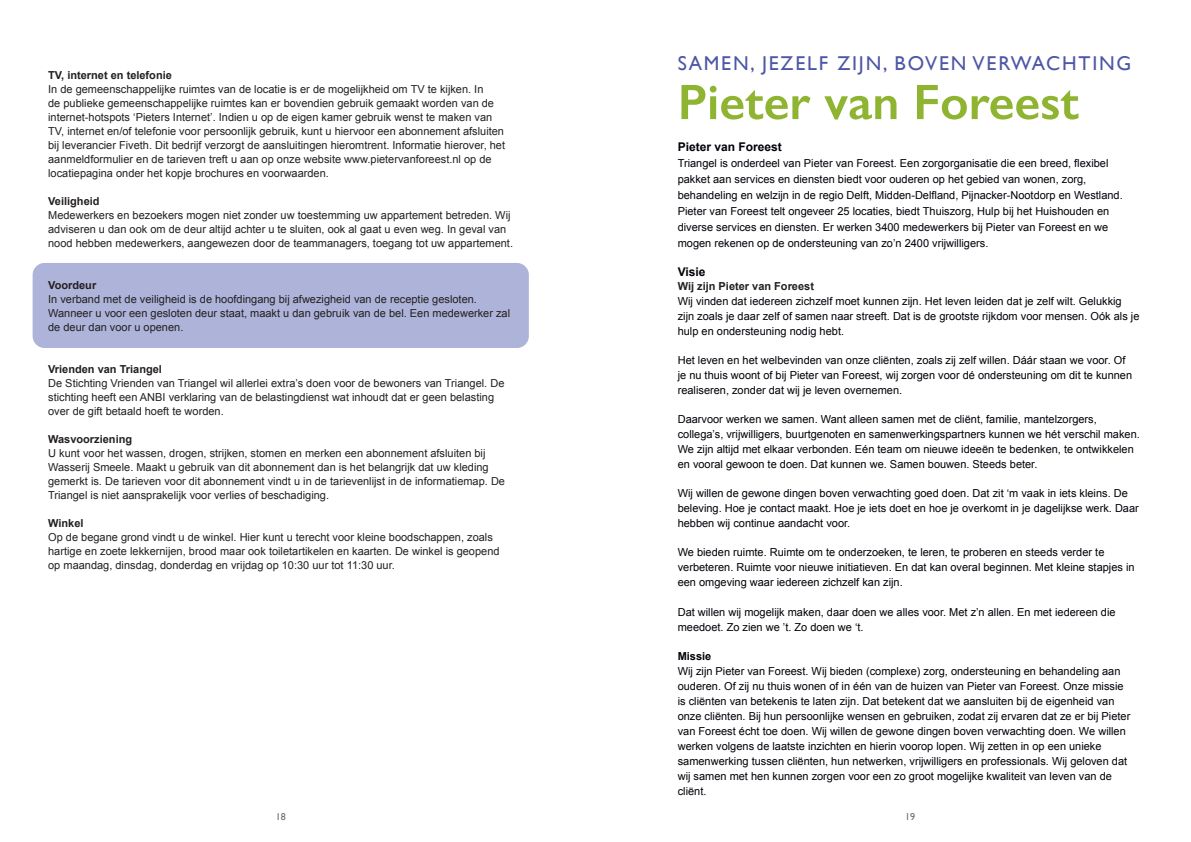
<style>
.page{position:relative;width:1191px;height:842px;background:#fff}
.page>*{position:absolute;margin:0;border:0;box-sizing:border-box;transform-origin:0 0}
.Kop_3{font:600 50px "Gill Sans";color:#8fb431}
.Kop_3-2{font:20px "Gill Sans";letter-spacing:.09em;color:#4d57a5}
.kop_2{font:700 12px "Arial";color:#000008}
.body{font:11px/15px "Arial";color:#000008}
.Kop_3-3{font:11px/14px "Arial";color:#231f20}
.Kop_3-4{font:700 11px "Arial";color:#231f20}
.Kop_3-5{font:700 11px "Arial";color:#000008}
.t1{font:10px "Gill Sans";color:#6c6d70}
</style>
<div class="page">
<div style="left:33px;top:263px;width:496px;height:85px;background:#aeb3d9;border-radius:12px"></div>
<p class="Kop_3-4" style="left:48px;top:68px;width:125px">TV, internet en telefonie</p>
<p class="Kop_3-3" style="left:48px;top:82px;width:458px">In de gemeenschappelijke ruimtes van de locatie is er de mogelijkheid om TV te kijken. In<br>de publieke gemeenschappelijke ruimtes kan er bovendien gebruik gemaakt worden van de internet-hotspots ‘Pieters Internet’. Indien u op de eigen kamer gebruik wenst te maken van TV, internet en/of telefonie voor persoonlijk gebruik, kunt u hiervoor een abonnement afsluiten bij leverancier Fiveth. Dit bedrijf verzorgt de aansluitingen hieromtrent. Informatie hierover, het aanmeldformulier en de tarieven treft u aan op onze website www.pietervanforeest.nl op de locatiepagina onder het kopje brochures en voorwaarden.</p>
<p class="Kop_3-4" style="left:48px;top:194px;width:53px">Veiligheid</p>
<p class="Kop_3-3" style="left:48px;top:208px;width:466px">Medewerkers en bezoekers mogen niet zonder uw toestemming uw appartement betreden. Wij adviseren u dan ook om de deur altijd achter u te sluiten, ook al gaat u even weg. In geval van nood hebben medewerkers, aangewezen door de teammanagers, toegang tot uw appartement.</p>
<p class="Kop_3-4" style="left:48px;top:278px;width:50px">Voordeur</p>
<p class="Kop_3-3" style="left:48px;top:292px;width:463px">In verband met de veiligheid is de hoofdingang bij afwezigheid van de receptie gesloten.<br>Wanneer u voor een gesloten deur staat, maakt u dan gebruik van de bel. Een medewerker zal de deur dan voor u openen.</p>
<p class="Kop_3-4" style="left:48px;top:362px;width:115px">Vrienden van Triangel</p>
<p class="Kop_3-3" style="left:48px;top:376px;width:458px">De Stichting Vrienden van Triangel wil allerlei extra’s doen voor de bewoners van Triangel. De stichting heeft een ANBI verklaring van de belastingdienst wat inhoudt dat er geen belasting over de gift betaald hoeft te worden.</p>
<p class="Kop_3-4" style="left:48px;top:432px;width:85px">Wasvoorziening</p>
<p class="Kop_3-3" style="left:48px;top:446px;width:458px">U kunt voor het wassen, drogen, strijken, stomen en merken een abonnement afsluiten bij Wasserij Smeele. Maakt u gebruik van dit abonnement dan is het belangrijk dat uw kleding gemerkt is. De tarieven voor dit abonnement vindt u in de tarievenlijst in de informatiemap. De Triangel is niet aansprakelijk voor verlies of beschadiging.</p>
<p class="Kop_3-4" style="left:48px;top:516px;width:37px">Winkel</p>
<p class="Kop_3-3" style="left:48px;top:530px;width:453px">Op de begane grond vindt u de winkel. Hier kunt u terecht voor kleine boodschappen, zoals hartige en zoete lekkernijen, brood maar ook toiletartikelen en kaarten. De winkel is geopend op maandag, dinsdag, donderdag en vrijdag op 10:30 uur tot 11:30 uur.</p>
<p class="Kop_3-2" style="left:677px;top:52px;width:455px">SAMEN, JEZELF ZIJN, BOVEN VERWACHTING</p>
<p class="Kop_3" style="left:677px;top:72px;width:403px">Pieter van Foreest</p>
<p class="kop_2" style="left:677px;top:139px;width:106px">Pieter van Foreest</p>
<p class="body" style="left:677px;top:156px;width:446px;line-height:16px">Triangel is onderdeel van Pieter van Foreest. Een zorgorganisatie die een breed, flexibel pakket aan services en diensten biedt voor ouderen op het gebied van wonen, zorg, behandeling en welzijn in de regio Delft, Midden-Delfland, Pijnacker-Nootdorp en Westland.<br>Pieter van Foreest telt ongeveer 25 locaties, biedt Thuiszorg, Hulp bij het Huishouden en diverse services en diensten. Er werken 3400 medewerkers bij Pieter van Foreest en we mogen rekenen op de ondersteuning van zo’n 2400 vrijwilligers.</p>
<p class="kop_2" style="left:677px;top:264px;width:29px">Visie</p>
<p class="Kop_3-4" style="left:677px;top:279px;width:138px">Wij zijn Pieter van Foreest</p>
<p class="body" style="left:677px;top:293px;width:463px">Wij vinden dat iedereen zichzelf moet kunnen zijn. Het leven leiden dat je zelf wilt. Gelukkig zijn zoals je daar zelf of samen naar streeft. Dat is de grootste rijkdom voor mensen. Oók als je hulp en ondersteuning nodig hebt.</p>
<p class="body" style="left:677px;top:352px;width:456px">Het leven en het welbevinden van onze cliënten, zoals zij zelf willen. Dáár staan we voor. Of je nu thuis woont of bij Pieter van Foreest, wij zorgen voor dé ondersteuning om dit te kunnen realiseren, zonder dat wij je leven overnemen.</p>
<p class="body" style="left:677px;top:411px;width:463px">Daarvoor werken we samen. Want alleen samen met de cliënt, familie, mantelzorgers, collega’s, vrijwilligers, buurtgenoten en samenwerkingspartners kunnen we hét verschil maken.<br>We zijn altijd met elkaar verbonden. Eén team om nieuwe ideeën te bedenken, te ontwikkelen en vooral gewoon te doen. Dat kunnen we. Samen bouwen. Steeds beter.</p>
<p class="body" style="left:677px;top:485px;width:462px">Wij willen de gewone dingen boven verwachting goed doen. Dat zit ‘m vaak in iets kleins. De beleving. Hoe je contact maakt. Hoe je iets doet en hoe je overkomt in je dagelijkse werk. Daar hebben wij continue aandacht voor.</p>
<p class="body" style="left:677px;top:544px;width:458px">We bieden ruimte. Ruimte om te onderzoeken, te leren, te proberen en steeds verder te verbeteren. Ruimte voor nieuwe initiatieven. En dat kan overal beginnen. Met kleine stapjes in een omgeving waar iedereen zichzelf kan zijn.</p>
<p class="body" style="left:677px;top:604px;width:439px">Dat willen wij mogelijk maken, daar doen we alles voor. Met z’n allen. En met iedereen die meedoet. Zo zien we ’t. Zo doen we ‘t.</p>
<p class="Kop_3-5" style="left:677px;top:649px;width:35px">Missie</p>
<p class="body" style="left:677px;top:663px;width:454px">Wij zijn Pieter van Foreest. Wij bieden (complexe) zorg, ondersteuning en behandeling aan ouderen. Of zij nu thuis wonen of in één van de huizen van Pieter van Foreest. Onze missie is cliënten van betekenis te laten zijn. Dat betekent dat we aansluiten bij de eigenheid van onze cliënten. Bij hun persoonlijke wensen en gebruiken, zodat zij ervaren dat ze er bij Pieter van Foreest écht toe doen. Wij willen de gewone dingen boven verwachting doen. We willen werken volgens de laatste inzichten en hierin voorop lopen. Wij zetten in op een unieke samenwerking tussen cliënten, hun netwerken, vrijwilligers en professionals. Wij geloven dat wij samen met hen kunnen zorgen voor een zo groot mogelijke kwaliteit van leven van de cliënt.</p>
<p class="t1" style="left:276px;top:810px;width:11px">18</p>
<p class="t1" style="left:905px;top:810px;width:11px">19</p>
</div>
